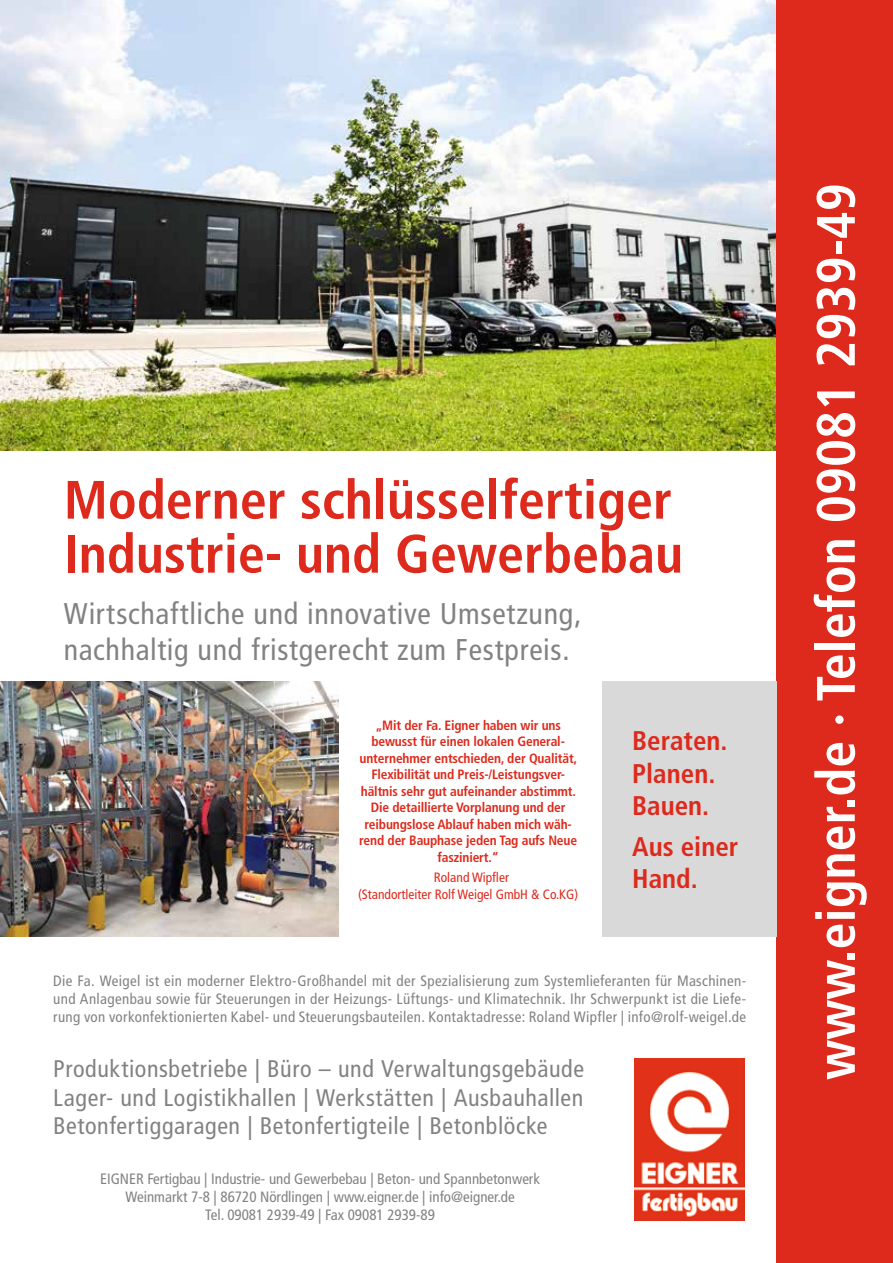
<style>
.page{position:relative;width:893px;height:1263px;background:#fff}
.page>*{position:absolute;margin:0;border:0;box-sizing:border-box;transform-origin:0 0}
.t1{font:700 condensed 54px/54px "Frutiger LT Std";color:#dd2a1c}
.t2{font:700 condensed 54px "Frutiger LT Std";color:#fff}
.t3{font:condensed 30px/36px "Frutiger LT Std";letter-spacing:.02em;color:#818281}
.t4{font:700 condensed 27px/32.4px "Frutiger LT Std";color:#dd2a1c}
.t5{font:condensed 24px/28.8px "Frutiger LT Std";letter-spacing:.025em;color:#818281;text-align:justify}
.t6{font:condensed 15px/18px "Frutiger LT Std";color:#818281;text-align:center}
.t7{font:700 condensed 13.5px/16.5px "Frutiger LT Std";letter-spacing:-.01em;color:#dd2a1c;text-align:center}
.t8{font:condensed 13.5px/16.5px "Frutiger LT Std";color:#dd2a1c;text-align:center}
</style>
<div class="page">
<img style="left:0;top:0;width:777px;height:451px">
<img style="left:634px;top:1058px;width:111px;height:162px">
<div style="left:777px;top:0;width:116px;height:1263px;background:#dd2a1c"></div>
<img style="left:0;top:681px;width:338px;height:256px">
<div style="left:602px;top:681px;width:175px;height:256px;background:#d9d9da"></div>
<h1 class="t1" style="left:64px;top:473px;width:621px">Moderner schlüsselfertiger<br>Industrie- und Gewerbebau</h1>
<h2 class="t3" style="left:64px;top:596px;width:519px">Wirtschaftliche und innovative Umsetzung, nachhaltig und fristgerecht zum Festpreis.</h2>
<p class="t7" style="left:359px;top:717px;width:220px">„Mit der Fa. Eigner haben wir uns bewusst für einen lokalen General&shy;unternehmer entschieden, der Qualität, Flexibilität und Preis-/Leistungsver&shy;hältnis sehr gut aufeinander abstimmt.<br>Die detaillierte Vorplanung und der reibungslose Ablauf haben mich wäh&shy;rend der Bauphase jeden Tag aufs Neue fasziniert.“</p>
<p class="t8" style="left:358px;top:870px;width:222px">Roland Wipfler<br>(Standortleiter Rolf Weigel GmbH &amp; Co.KG)</p>
<h3 class="t4" style="left:632px;top:725px;width:97px">Beraten.<br>Planen.<br>Bauen.</h3>
<h3 class="t4" style="left:632px;top:830px;width:108px">Aus einer<br>Hand.</h3>
<p class="t6" style="left:53px;top:972px;width:695px;text-align:justify">Die Fa. Weigel ist ein moderner Elektro-Großhandel mit der Spezialisierung zum Systemlieferanten für Maschinen&shy;und Anlagenbau sowie für Steuerungen in der Heizungs- Lüftungs- und Klimatechnik. Ihr Schwerpunkt ist die Liefe&shy;rung von vorkonfektionierten Kabel- und Steuerungsbauteilen. Kontaktadresse: Roland Wipfler | info@rolf-weigel.de</p>
<h3 class="t5" style="left:53px;top:1054px;width:532px">Produktionsbetriebe | Büro – und Verwaltungsgebäude Lager- und Logistikhallen | Werkstätten | Ausbauhallen Betonfertiggaragen | Betonfertigteile | Betonblöcke</h3>
<p class="t6" style="left:100px;top:1170px;width:441px">EIGNER Fertigbau | Industrie- und Gewerbebau | Beton- und Spannbetonwerk<br>Weinmarkt 7-8 | 86720 Nördlingen | www.eigner.de | info@eigner.de<br>Tel. 09081 2939-49 | Fax 09081 2939-89</p>
<h1 class="t2" style="left:804px;top:1080px;width:898px;rotate:-90deg">www.eigner.de · Telefon 09081 2939-49</h1>
</div>
